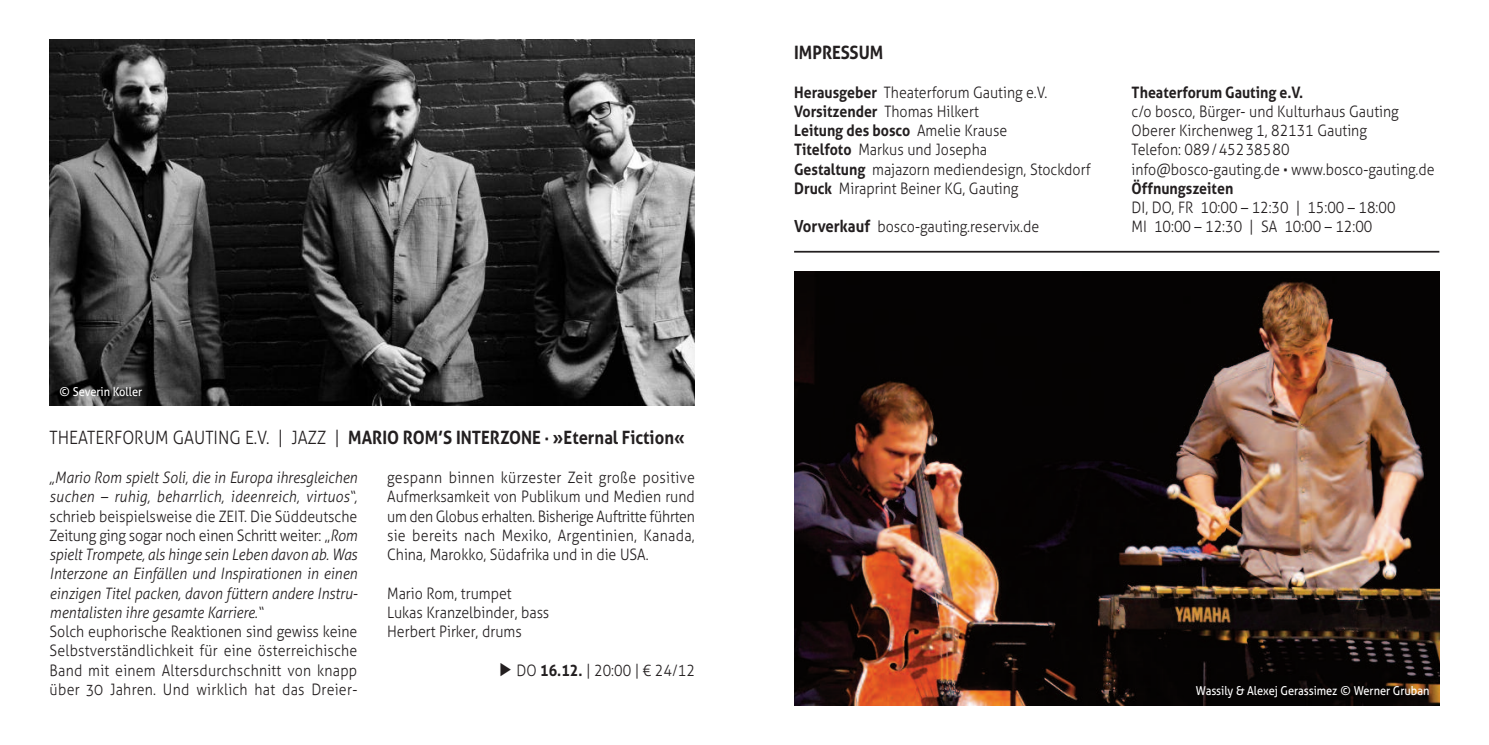
<style>
.page{position:relative;width:1489px;height:745px;background:#fff}
.page>*{position:absolute;margin:0;border:0;box-sizing:border-box;transform-origin:0 0}
.t1{font:700 18.38px "Aller";color:#231f20;scale:.9 1}
.t2{font:300 15.75px/19.2px "Aller";color:#231f20;scale:.9 1}
.t3{font:italic 300 15.75px/19.2px "Aller";color:#231f20;scale:.9 1}
.t4{font:700 15.75px "Aller";color:#231f20;scale:.9 1}
.t5{font:12.25px "Aller";color:#fff;scale:.9 1}
.t6{font:12.25px "Aller";color:#fff}
.s1{font-weight:300}
.s2{font-style:normal}
.s3{font-family:"Lucida Grande";font-weight:400}
.s4{font-weight:700}
.s5{font-weight:700;font-size:16.62px}
.s6{font-family:"Aller Display";font-weight:400}
</style>
<div class="page">
<img style="left:50px;top:40px;width:644px;height:365px">
<hr style="left:794px;top:251px;width:645px;height:1px;background:#231f20">
<img style="left:794px;top:271px;width:645px;height:433px">
<p class="t6" style="left:60px;top:384px;width:84px">© Severin Koller</p>
<p class="t1" style="left:50px;top:427px;width:707px"><span class="s1">theaterforum gautiNg e.v. | JaZZ |</span> mario rom’S interzone · »eternal Fiction«</p>
<p class="t3" style="left:50px;top:467px;width:343px">„Mario Rom spielt Soli, die in Europa ihresgleichen suchen – ruhig, beharrlich, ideenreich, virtuos“,</p>
<p class="t3" style="left:50px;top:506px;width:344px;text-align:justify"><span class="s2">schrieb beispielsweise die Zeit. Die süddeutsche Zeitung ging sogar noch einen schritt weiter: „</span>Rom spielt Trompete, als hinge sein Leben davon ab. Was Interzone an Einfällen und Inspirationen in einen einzigen Titel packen, davon füttern andere Instru&shy;mentalisten ihre gesamte Karriere.“</p>
<p class="t2" style="left:50px;top:621px;width:343px;text-align:justify">solch euphorische reaktionen sind gewiss keine selbstverständlichkeit für eine österreichische band mit einem altersdurchschnitt von knapp über 30 Jahren. und wirklich hat das Dreier-</p>
<p class="t2" style="left:387px;top:467px;width:343px;text-align:justify">gespann binnen kürzester Zeit große positive aufmerksamkeit von publikum und medien rund um den globus erhalten. bisherige auftritte führten sie bereits nach mexiko, argentinien, Kanada, china, marokko, südafrika und in die usa.</p>
<p class="t2" style="left:387px;top:583px;width:182px">mario rom, trumpet lukas Kranzelbinder, bass herbert pirker, drums</p>
<p class="t2" style="left:499px;top:660px;width:218px"><span class="s3">▶</span> Do <span class="s4">16.12.</span> | 20:00 | € 24/12</p>
<p class="t1" style="left:794px;top:42px;width:101px">impreSSum</p>
<p class="t2" style="left:794px;top:82px;width:331px"><span class="s4">Herausgeber</span> theaterforum gauting e.v. <span class="s4">vorsitzender</span> thomas hilkert<br><span class="s4">leitung des bosco</span> amelie Krause<br><span class="s4">titelfoto</span> markus und Josepha<br><span class="s4">gestaltung</span> majazorn mediendesign, stockdorf <span class="s4">druck</span> miraprint beiner Kg, gauting</p>
<p class="t2" style="left:794px;top:217px;width:274px"><span class="s5">vorverkauf</span> bosco-gauting.reservix.de</p>
<p class="t4" style="left:1131px;top:83px;width:192px">theaterforum gauting e.v.</p>
<p class="t2" style="left:1131px;top:102px;width:338px">c/o bosco, bürger- und Kulturhaus gauting oberer Kirchenweg 1, 82131 gauting<br>telefon: 089/45238580 info@bosco-gauting.de <span class="s6">·</span> www.bosco-gauting.de <span class="s4">öffnungszeiten</span></p>
<p class="t2" style="left:1131px;top:198px;width:295px">Di, Do, fr 10:00 – 12:30 | 15:00 – 18:00 mi 10:00 – 12:30 | sa 10:00 – 12:00</p>
<p class="t5" style="left:1195px;top:683px;width:261px">Wassily &amp; Alexej Gerassimez © Werner Gruban</p>
</div>
